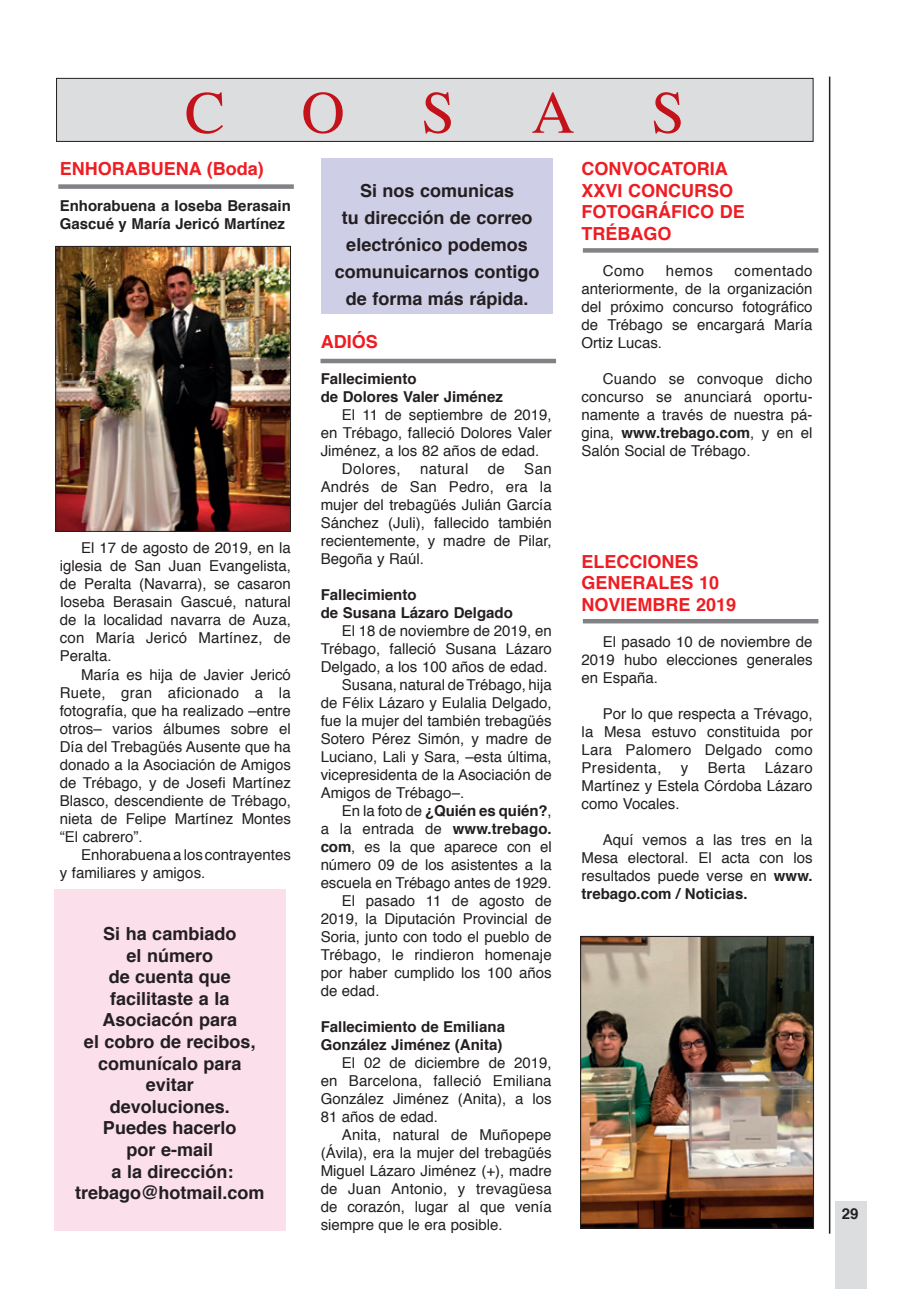
<style>
.page{position:relative;width:919px;height:1289px;background:#fff}
.page>*{position:absolute;margin:0;border:0;box-sizing:border-box;transform-origin:0 0}
.t1{font:60px "Times";color:#c4121a}
.t2{font:700 18px/21.6px "Helvetica";color:#231f20;text-align:center}
.t3{font:700 18px/21.6px "Helvetica";color:#ee1d23}
.t4{font:15px/18px "Helvetica";color:#231f20;text-align:justify}
.t5{font:700 15px/18px "Helvetica";color:#231f20}
.t6{font:15px "Helvetica";letter-spacing:.025em;color:#231f20}
.s1{font-weight:700}
.s2{font-weight:400}
</style>
<div class="page">
<div style="left:835px;top:1200px;width:32px;height:88px;background:#dcdddf"></div>
<hr style="left:828px;top:77px;width:2px;height:1156px;background:#231f20">
<div style="left:57px;top:78px;width:756px;height:63px;background:#dcdddf"></div>
<div style="left:56px;top:78px;width:757px;height:64px;border:1px solid #231f20"></div>
<div style="left:58px;top:184px;width:236px;height:5px;background:#808285"></div>
<img style="left:57px;top:248px;width:232px;height:281px">
<div style="left:55px;top:246px;width:236px;height:285px;border:1px solid #231f20"></div>
<hr style="left:320px;top:359px;width:236px;height:4px;background:#808285">
<div style="left:54px;top:889px;width:232px;height:341px;background:#fbdfeb"></div>
<div style="left:321px;top:159px;width:232px;height:155px;background:#cfcee7"></div>
<img style="left:582px;top:937px;width:230px;height:289px">
<div style="left:580px;top:935px;width:234px;height:293px;border:1px solid #231f20"></div>
<div style="left:583px;top:248px;width:235px;height:5px;background:#808285"></div>
<hr style="left:583px;top:619px;width:235px;height:4px;background:#808285">
<h1 class="t1" style="left:185px;top:56px;width:42px">C</h1>
<h1 class="t1" style="left:301px;top:56px;width:45px">O</h1>
<h1 class="t1" style="left:421px;top:56px;width:35px">S</h1>
<h1 class="t1" style="left:531px;top:56px;width:45px">A</h1>
<h1 class="t1" style="left:651px;top:56px;width:35px">S</h1>
<p class="t3" style="left:60px;top:158px;width:205px">ENHORABUENA (Boda)</p>
<p class="t5" style="left:60px;top:197px;width:232px">Enhorabuena a Ioseba Berasain<br>Gascué y María Jericó Martínez</p>
<p class="t3" style="left:581px;top:158px;width:165px">CONVOCATORIA<br>XXVI CONCURSO<br>FOTOGRÁFICO DE<br>TRÉBAGO</p>
<p class="t4" style="left:602px;top:262px;width:43px">Como</p>
<p class="t4" style="left:666px;top:262px;width:48px">hemos</p>
<p class="t2" style="left:335px;top:177px;width:206px;line-height:27px">Si nos comunicas<br>tu dirección de correo electrónico podemos comunuicarnos contigo de forma más rápida.</p>
<p class="t4" style="left:581px;top:262px;width:232px;text-indent:153px">comentado anteriormente, de la organización del próximo concurso fotográfico de Trébago se encargará María Ortiz Lucas.</p>
<p class="t4" style="left:581px;top:370px;width:233px;text-indent:21px">Cuando se convoque dicho concurso se anunciará oportu&shy;namente a través de nuestra pá&shy;gina, <span class="s1">www.trebago.com</span>, y en el Salón Social de Trébago.</p>
<p class="t3" style="left:320px;top:331px;width:59px">ADIÓS</p>
<p class="t5" style="left:320px;top:369px;width:184px">Fallecimiento<br>de Dolores Valer Jiménez</p>
<p class="t4" style="left:342px;top:406px;width:211px">El 11 de septiembre de 2019,</p>
<p class="t4" style="left:320px;top:424px;width:232px">en Trébago, falleció Dolores Valer</p>
<p class="t4" style="left:320px;top:442px;width:220px">Jiménez, a los 82 años de edad.</p>
<p class="t6" style="left:342px;top:457px;width:60px">Dolores,</p>
<p class="t6" style="left:420px;top:457px;width:50px">natural</p>
<p class="t4" style="left:487px;top:460px;width:19px">de</p>
<p class="t4" style="left:320px;top:460px;width:232px;text-indent:203px">San Andrés de San Pedro, era la mujer del trebagüés Julián García Sánchez (Juli), fallecido también recientemente, y madre de Pilar, Begoña y Raúl.</p>
<p class="t5" style="left:320px;top:585px;width:194px">Fallecimiento<br>de Susana Lázaro Delgado</p>
<p class="t4" style="left:342px;top:622px;width:211px">El 18 de noviembre de 2019, en</p>
<p class="t4" style="left:320px;top:640px;width:232px">Trébago, falleció Susana Lázaro</p>
<p class="t4" style="left:320px;top:658px;width:228px">Delgado, a los 100 años de edad.</p>
<p class="t4" style="left:342px;top:676px;width:211px">Susana, natural de Trébago, hija</p>
<p class="t4" style="left:320px;top:694px;width:232px">de Félix Lázaro y Eulalia Delgado,</p>
<p class="t4" style="left:320px;top:712px;width:232px">fue la mujer del también trebagüés</p>
<p class="t4" style="left:320px;top:730px;width:232px">Sotero Pérez Simón, y madre de</p>
<p class="t4" style="left:320px;top:748px;width:232px">Luciano, Lali y Sara, –esta última,</p>
<p class="t4" style="left:320px;top:766px;width:232px">vicepresidenta de la Asociación de</p>
<p class="t4" style="left:320px;top:784px;width:145px">Amigos de Trébago–.</p>
<p class="t5" style="left:342px;top:801px;width:211px"><span class="s2">En la foto de</span> ¿Quién es quién?<span class="s2">,</span></p>
<p class="t4" style="left:320px;top:820px;width:232px">a la entrada de <span class="s1">www.trebago.</span></p>
<p class="t4" style="left:320px;top:838px;width:232px"><span class="s1">com</span>, es la que aparece con el</p>
<p class="t4" style="left:320px;top:856px;width:232px">número 09 de los asistentes a la</p>
<p class="t4" style="left:320px;top:874px;width:232px">escuela en Trébago antes de 1929.</p>
<p class="t4" style="left:342px;top:892px;width:211px">El pasado 11 de agosto de</p>
<p class="t4" style="left:320px;top:910px;width:232px">2019, la Diputación Provincial de</p>
<p class="t4" style="left:320px;top:928px;width:232px">Soria, junto con todo el pueblo de</p>
<p class="t4" style="left:320px;top:946px;width:232px">Trébago, le rindieron homenaje</p>
<p class="t4" style="left:320px;top:964px;width:232px">por haber cumplido los 100 años</p>
<p class="t4" style="left:320px;top:982px;width:60px">de edad.</p>
<p class="t5" style="left:320px;top:1017px;width:186px">Fallecimiento de Emiliana<br>González Jiménez (Anita)</p>
<p class="t4" style="left:320px;top:1054px;width:232px;text-indent:21px">El 02 de diciembre de 2019, en Barcelona, falleció Emiliana González Jiménez (Anita), a los 81 años de edad.</p>
<p class="t4" style="left:320px;top:1126px;width:232px;text-indent:21px">Anita, natural de Muñopepe (Ávila), era la mujer del trebagüés Miguel Lázaro Jiménez (+), madre de Juan Antonio, y trevagüesa de corazón, lugar al que venía siempre que le era posible.</p>
<p class="t4" style="left:60px;top:539px;width:232px;text-indent:21px">El 17 de agosto de 2019, en la iglesia de San Juan Evangelista, de Peralta (Navarra), se casaron Ioseba Berasain Gascué, natural de la localidad navarra de Auza, con María Jericó Martínez, de Peralta.</p>
<p class="t4" style="left:60px;top:665px;width:232px;text-indent:21px">María es hija de Javier Jericó Ruete, gran aficionado a la fotografía, que ha realizado –entre otros– varios álbumes sobre el Día del Trebagüés Ausente que ha donado a la Asociación de Amigos de Trébago, y de Josefi Martínez Blasco, descendiente de Trébago, nieta de Felipe Martínez Montes “El cabrero”.</p>
<p class="t4" style="left:60px;top:845px;width:232px;text-indent:21px">Enhorabuena a los contrayentes y familiares y amigos.</p>
<p class="t3" style="left:581px;top:551px;width:156px">ELECCIONES<br>GENERALES 10<br>NOVIEMBRE 2019</p>
<p class="t4" style="left:581px;top:633px;width:232px;text-indent:21px">El pasado 10 de noviembre de 2019 hubo elecciones generales en España.</p>
<p class="t4" style="left:581px;top:705px;width:233px;text-indent:21px">Por lo que respecta a Trévago, la Mesa estuvo constituida por Lara Palomero Delgado como Presidenta,</p>
<p class="t4" style="left:581px;top:759px;width:232px;text-indent:183px">Lázaro Martínez y Estela Córdoba Lázaro como Vocales.</p>
<p class="t4" style="left:581px;top:831px;width:232px;text-indent:21px">Aquí vemos a las tres en la Mesa electoral. El acta con los resultados puede verse en <span class="s1">www. trebago.com / Noticias.</span></p>
<p class="t4" style="left:681px;top:759px;width:9px">y</p>
<p class="t4" style="left:707px;top:759px;width:39px">Berta</p>
<p class="t2" style="left:75px;top:923px;width:191px">Si ha cambiado<br>el número<br>de cuenta que facilitaste a la<br>Asociacón para<br>el cobro de recibos, comunícalo para evitar<br>devoluciones.<br>Puedes hacerlo<br>por e-mail<br>a la dirección: trebago@hotmail.com</p>
<p class="t5" style="left:841px;top:1204px;width:18px">29</p>
</div>
